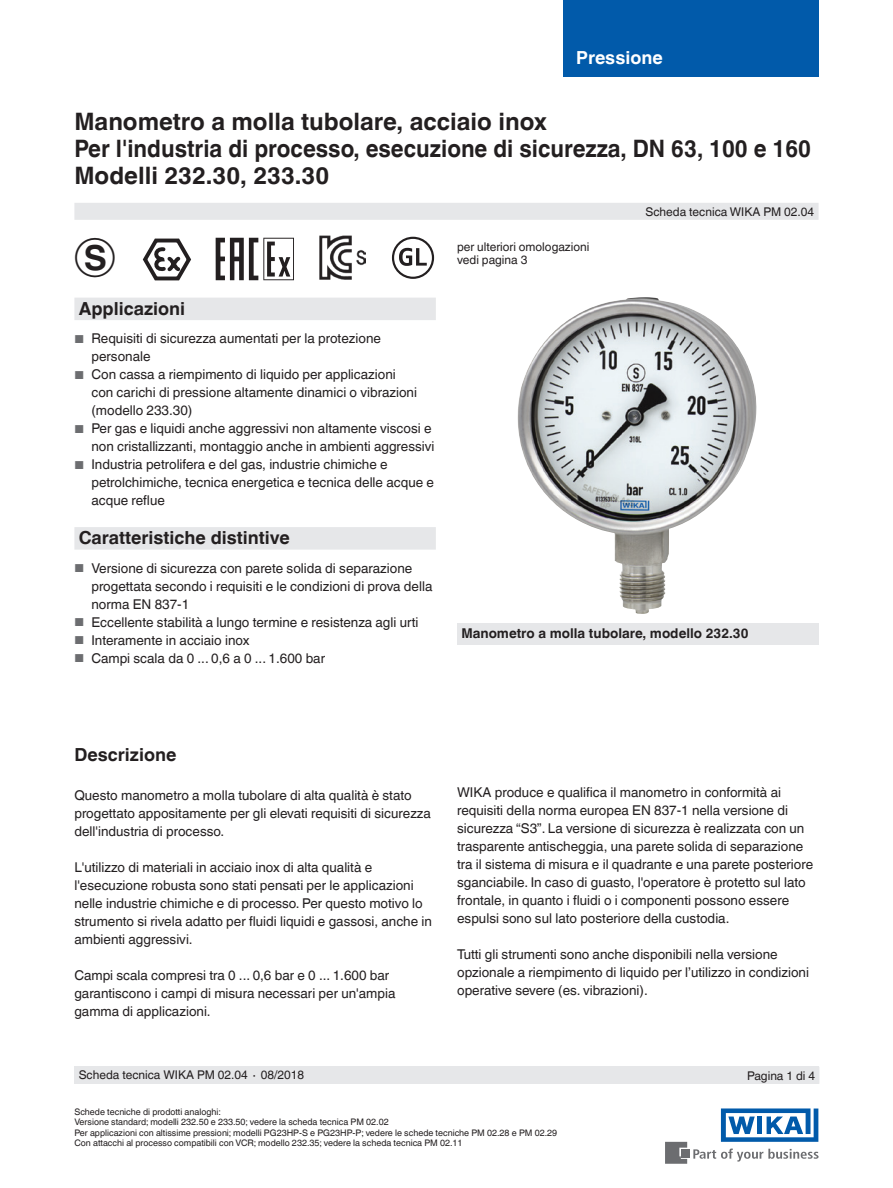
<style>
.page{position:relative;width:893px;height:1188px;background:#fff}
.page>*{position:absolute;margin:0;border:0;box-sizing:border-box;transform-origin:0 0}
.t1{font:43.5px "Wika";color:#231f20}
.t2{font:700 24px/27px "Helvetica World";color:#231f20}
.t3{font:700 18px "Helvetica World";color:#231f20}
.t4{font:700 18px "Helvetica World";color:#fff}
.t5{font:13.5px/18px "Helvetica World";color:#231f20}
.t6{font:700 13.5px "Helvetica World";color:#231f20}
.t7{font:12px/13.5px "Helvetica World";color:#231f20}
.t8{font:9px/10.5px "Helvetica World";color:#231f20}
.s1{font-size:11.55px;color:#6c6d70}
</style>
<div class="page">
<svg style="left:693px;top:1149px;width:126px;height:13px"></svg>
<div style="left:682px;top:1150px;width:8px;height:8px;background:#6c6d70"></div>
<svg style="left:665px;top:1142px;width:22px;height:22px"></svg>
<svg style="left:721px;top:1108px;width:97px;height:34px"></svg>
<div style="left:563px;top:0;width:256px;height:76px;background:#015aaa"></div>
<div style="left:74px;top:203px;width:745px;height:17px;background:#e6e7e9"></div>
<div style="left:74px;top:1066px;width:745px;height:18px;background:#e6e7e9"></div>
<img style="left:517px;top:297px;width:240px;height:317px">
<svg style="left:143px;top:238px;width:48px;height:43px"></svg>
<svg style="left:216px;top:238px;width:78px;height:42px"></svg>
<img style="left:320px;top:236px;width:45px;height:44px">
<div style="left:392px;top:237px;width:42px;height:42px;border:2px solid #231f20;border-radius:50%"></div>
<svg style="left:399px;top:248px;width:28px;height:18px"></svg>
<div style="left:457px;top:623px;width:362px;height:21px;background:#e6e7e9"></div>
<div style="left:74px;top:298px;width:362px;height:22px;background:#e6e7e9"></div>
<div style="left:74px;top:527px;width:362px;height:23px;background:#e6e7e9"></div>
<h3 class="t4" style="left:576px;top:47px;width:88px">Pressione</h3>
<h2 class="t2" style="left:74px;top:108px;width:738px">Manometro a molla tubolare, acciaio inox<br>Per l'industria di processo, esecuzione di sicurezza, DN 63, 100 e 160<br>Modelli 232.30, 233.30</h2>
<h1 class="t1" style="left:74px;top:235px;width:43px">k</h1>
<h3 class="t3" style="left:79px;top:298px;width:108px">Applicazioni</h3>
<p class="t5" style="left:91px;top:330px;width:291px;text-indent:-17px"><span class="s1">■</span> Requisiti di sicurezza aumentati per la protezione personale</p>
<p class="t5" style="left:91px;top:366px;width:327px;text-indent:-17px"><span class="s1">■</span> Con cassa a riempimento di liquido per applicazioni con carichi di pressione altamente dinamici o vibrazioni (modello 233.30)</p>
<p class="t5" style="left:74px;top:420px;width:362px;text-align:right"><span class="s1">■</span> Per gas e liquidi anche aggressivi non altamente viscosi e non cristallizzanti, montaggio anche in ambienti aggressivi</p>
<p class="t5" style="left:91px;top:456px;width:344px;text-indent:-17px"><span class="s1">■</span> Industria petrolifera e del gas, industrie chimiche e petrolchimiche, tecnica energetica e tecnica delle acque e acque reflue</p>
<h3 class="t3" style="left:79px;top:528px;width:213px">Caratteristiche distintive</h3>
<p class="t5" style="left:91px;top:559px;width:343px;text-indent:-17px"><span class="s1">■</span> Versione di sicurezza con parete solida di separazione progettata secondo i requisiti e le condizioni di prova della norma EN 837-1</p>
<p class="t5" style="left:74px;top:613px;width:346px"><span class="s1">■</span> Eccellente stabilità a lungo termine e resistenza agli urti</p>
<p class="t5" style="left:74px;top:631px;width:176px"><span class="s1">■</span> Interamente in acciaio inox</p>
<p class="t5" style="left:74px;top:649px;width:252px"><span class="s1">■</span> Campi scala da 0 ... 0,6 a 0 ... 1.600 bar</p>
<p class="t7" style="left:457px;top:240px;width:134px">per ulteriori omologazioni vedi pagina 3</p>
<p class="t7" style="left:645px;top:205px;width:170px">Scheda tecnica WIKA PM 02.04</p>
<p class="t6" style="left:461px;top:626px;width:289px">Manometro a molla tubolare, modello 232.30</p>
<h3 class="t3" style="left:74px;top:745px;width:103px">Descrizione</h3>
<p class="t5" style="left:74px;top:787px;width:358px">Questo manometro a molla tubolare di alta qualità è stato progettato appositamente per gli elevati requisiti di sicurezza dell'industria di processo.</p>
<p class="t5" style="left:74px;top:859px;width:359px">L'utilizzo di materiali in acciaio inox di alta qualità e l'esecuzione robusta sono stati pensati per le applicazioni nelle industrie chimiche e di processo. Per questo motivo lo strumento si rivela adatto per fluidi liquidi e gassosi, anche in ambienti aggressivi.</p>
<p class="t5" style="left:74px;top:967px;width:323px">Campi scala compresi tra 0 ... 0,6 bar e 0 ... 1.600 bar garantiscono i campi di misura necessari per un'ampia gamma di applicazioni.</p>
<p class="t7" style="left:79px;top:1068px;width:227px">Scheda tecnica WIKA PM 02.04 ∙ 08/2018</p>
<p class="t5" style="left:457px;top:784px;width:358px">WIKA produce e qualifica il manometro in conformità ai requisiti della norma europea EN 837-1 nella versione di sicurezza “S3”. La versione di sicurezza è realizzata con un trasparente antischeggia, una parete solida di separazione tra il sistema di misura e il quadrante e una parete posteriore sganciabile. In caso di guasto, l'operatore è protetto sul lato frontale, in quanto i fluidi o i componenti possono essere espulsi sono sul lato posteriore della custodia.</p>
<p class="t5" style="left:457px;top:946px;width:353px">Tutti gli strumenti sono anche disponibili nella versione opzionale a riempimento di liquido per l’utilizzo in condizioni operative severe (es. vibrazioni).</p>
<p class="t7" style="left:747px;top:1069px;width:70px">Pagina 1 di 4</p>
<p class="t8" style="left:74px;top:1107px;width:484px">Schede tecniche di prodotti analoghi:<br>Versione standard; modelli 232.50 e 233.50; vedere la scheda tecnica PM 02.02<br>Per applicazioni con altissime pressioni; modelli PG23HP-S e PG23HP-P; vedere le schede tecniche PM 02.28 e PM 02.29<br>Con attacchi al processo compatibili con VCR; modello 232.35; vedere la scheda tecnica PM 02.11</p>
</div>
